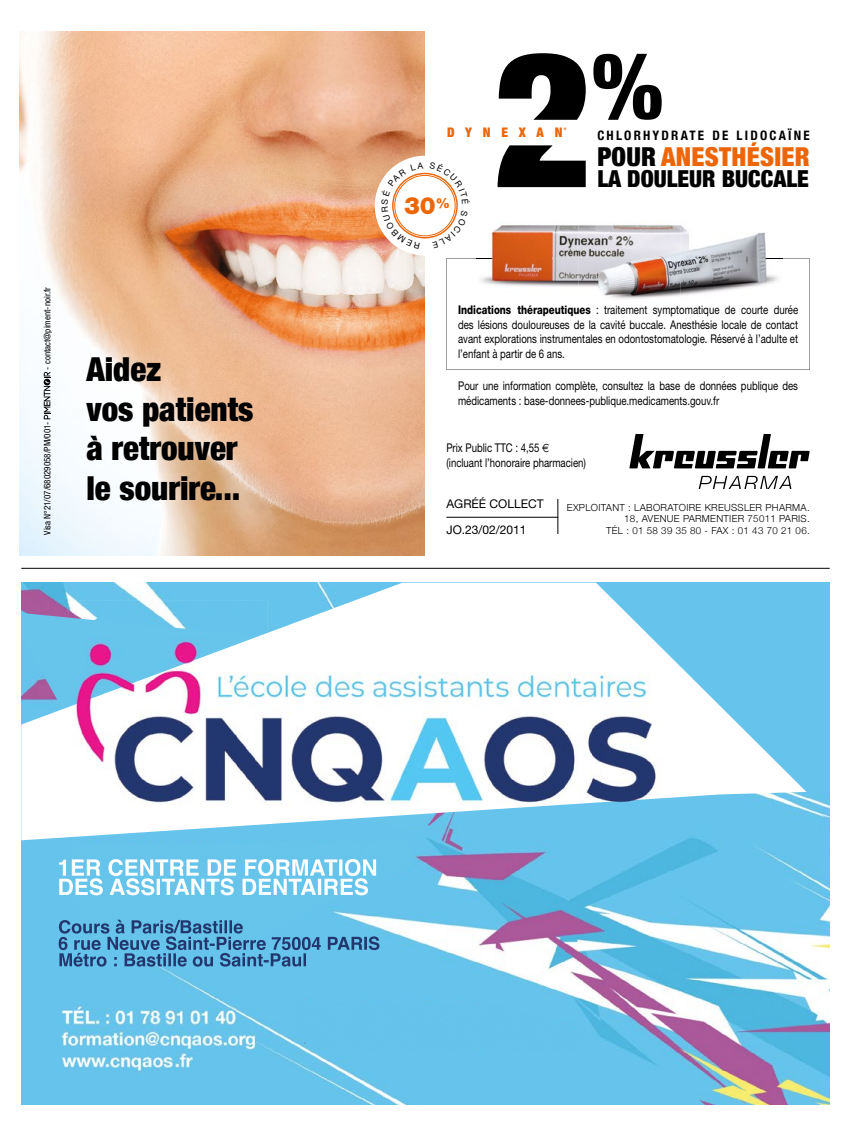
<style>
.page{position:relative;width:851px;height:1136px;background:#fff}
.page>*{position:absolute;margin:0;border:0;box-sizing:border-box;transform-origin:0 0}
.t1{font:900 condensed 33px/39.6px "Helvetica Neue";color:#000}
.t2{font:900 condensed 26.1px "Helvetica Neue";letter-spacing:.01em;color:#ec6608}
.t3{font:900 23.85px "Helvetica Neue LT Std";color:#ec6608}
.t4{font:900 condensed 23.4px "Helvetica Neue";color:#000}
.t5{font:900 condensed 13.2px "Helvetica Neue";letter-spacing:.82em;color:#ec6608}
.t6{font:700 condensed 13.05px "Helvetica Neue";letter-spacing:.17em;color:#000}
.t7{font:12px/14.4px "Helvetica Neue LT Std";color:#000;scale:.8 1}
.t8{font:12px "Helvetica Neue LT Std";color:#000}
.t9{font:300 9.75px/11.7px "Helvetica Neue";letter-spacing:.03em;color:#000;text-align:right}
.t10{font:condensed 9px "Helvetica Neue LT Std";color:#000}
.t11{font:900 condensed 3.3px "Helvetica Neue";color:#ec6608}
.s1{color:#000}
.s2{font-weight:800}
.s3{font-family:"Euro Sans"}
</style>
<div class="page">
<img style="left:19px;top:31px;width:405px;height:524px">
<svg style="left:698px;top:476px;width:93px;height:13px"></svg>
<svg style="left:629px;top:434px;width:180px;height:34px"></svg>
<svg style="left:446px;top:258px;width:363px;height:112px"></svg>
<div style="left:375px;top:156px;width:99px;height:99px;background:#fff;border-radius:50%"></div>
<img style="left:476px;top:225px;width:306px;height:80px">
<img style="left:476px;top:258px;width:306px;height:1px">
<hr style="left:557px;top:499px;width:1px;height:35px;background:#000">
<hr style="left:446px;top:517px;width:112px;height:1px;background:#000">
<svg style="left:593px;top:54px;width:68px;height:66px"></svg>
<svg style="left:497px;top:53px;width:88px;height:134px"></svg>
<svg style="left:44px;top:371px;width:6px;height:48px"></svg>
<hr style="left:21px;top:568px;width:808px;height:1px;background:#000">
<img style="left:21px;top:582px;width:808px;height:522px">
<div style="left:293px;top:1001px;width:292px;height:49px;background:#65c3eb"></div>
<img style="left:21px;top:582px;width:785px;height:258px">
<img style="left:72px;top:840px;width:340px;height:109px">
<svg style="left:381px;top:162px;width:42px;height:86px"></svg>
<svg style="left:429px;top:173px;width:29px;height:31px"></svg>
<svg style="left:432px;top:211px;width:26px;height:27px"></svg>
<p class="t10" style="left:42px;top:369px;width:84px;rotate:-90deg">- contact@piment-noir.fr</p>
<p class="t10" style="left:42px;top:534px;width:115px;rotate:-90deg">Visa N°21/07/68029058/PM/001-</p>
<h1 class="t1" style="left:86px;top:348px;width:168px">Aidez<br>vos patients à retrouver le sourire...</h1>
<p class="t5" style="left:447px;top:121px;width:117px">DYNEXAN</p>
<p class="t6" style="left:597px;top:125px;width:214px">CHLORHYDRATE DE LIDOCAÏNE</p>
<p class="t11" style="left:563px;top:126px;width:4px">®</p>
<h2 class="t2" style="left:597px;top:135px;width:214px"><span class="s1">POUR</span> ANESTHÉSIER</h2>
<h3 class="t4" style="left:597px;top:159px;width:213px">LA DOULEUR BUCCALE</h3>
<h3 class="t3" style="left:404px;top:191px;width:47px">30<sup>%</sup></h3>
<p class="t7" style="left:458px;top:302px;width:426px;text-align:justify"><span class="s2">Indications thérapeutiques</span> : traitement symptomatique de courte durée des lésions douloureuses de la cavité buccale. Anesthésie locale de contact avant explorations instrumentales en odontostomatologie. Réservé à l’adulte et l’enfant à partir de 6 ans.</p>
<p class="t7" style="left:458px;top:378px;width:426px">Pour une information complète, consultez la base de données publique des médicaments : base-donnees-publique.medicaments.gouv.fr</p>
<p class="t7" style="left:446px;top:440px;width:176px">Prix Public TTC : 4,55 <span class="s3">€ </span>(incluant l’honoraire pharmacien)</p>
<p class="t8" style="left:446px;top:496px;width:99px">AGRÉÉ COLLECT</p>
<p class="t8" style="left:446px;top:522px;width:82px">JO.23/02/2011</p>
<p class="t9" style="left:567px;top:500px;width:244px">EXPLOITANT : LABORATOIRE KREUSSLER PHARMA.<br>18, AVENUE PARMENTIER 75011 PARIS.<br>TÉL : 01 58 39 35 80 - FAX : 01 43 70 21 06.</p>
</div>
